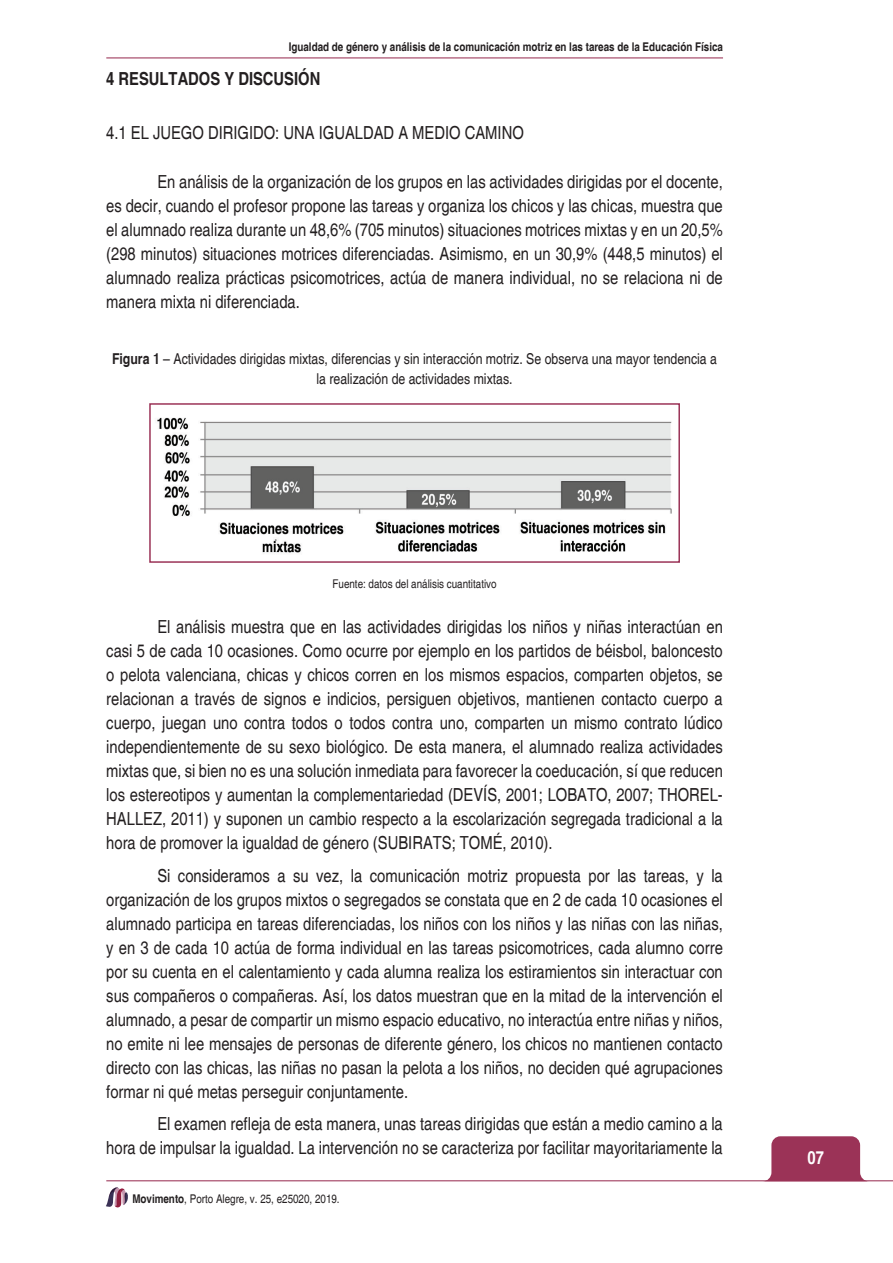
<style>
.page{position:relative;width:893px;height:1263px;background:#fff}
.page>*{position:absolute;margin:0;border:0;box-sizing:border-box;transform-origin:0 0}
.t1{font:condensed 18px/24px "Helvetica";color:#231f20;text-align:justify}
.t2{font:700 condensed 18px "Helvetica";color:#231f20}
.t3{font:700 condensed 18px "Helvetica";color:#fff}
.t4{font:condensed 15px/19.5px "Helvetica";color:#231f20;text-align:center}
.t5{font:700 condensed 12px "Helvetica";color:#231f20}
.t6{font:condensed 12px "Helvetica";color:#231f20}
.s1{font-weight:700}
</style>
<div class="page">
<svg style="left:767px;top:1136px;width:97px;height:44px;background:#a44667"></svg>
<svg style="left:106px;top:1187px;width:22px;height:20px"></svg>
<hr style="left:106px;top:1180px;width:787px;height:1px;background:#9b3357">
<hr style="left:106px;top:57px;width:617px;height:1px;background:#9b3357">
<img style="left:157px;top:417px;width:515px;height:136px">
<div style="left:149px;top:403px;width:531px;height:160px;border:2px solid #9b3357"></div>
<p class="t5" style="left:289px;top:40px;width:436px">Igualdad de género y análisis de la comunicación motriz en las tareas de la Educación Física</p>
<p class="t2" style="left:106px;top:68px;width:216px">4 RESULTADOS Y DISCUSIÓN</p>
<p class="t1" style="left:106px;top:120px;width:419px">4.1 EL JUEGO DIRIGIDO: UNA IGUALDAD A MEDIO CAMINO</p>
<p class="t1" style="left:106px;top:170px;width:618px;text-indent:51px">En análisis de la organización de los grupos en las actividades dirigidas por el docente, es decir, cuando el profesor propone las tareas y organiza los chicos y las chicas, muestra que el alumnado realiza durante un 48,6% (705 minutos) situaciones motrices mixtas y en un 20,5% (298 minutos) situaciones motrices diferenciadas. Asimismo, en un 30,9% (448,5 minutos) el alumnado realiza prácticas psicomotrices, actúa de manera individual, no se relaciona ni de manera mixta ni diferenciada.</p>
<p class="t4" style="left:112px;top:350px;width:607px"><span class="s1">Figura 1</span> – Actividades dirigidas mixtas, diferencias y sin interacción motriz. Se observa una mayor tendencia a la realización de actividades mixtas.</p>
<p class="t6" style="left:333px;top:577px;width:166px">Fuente: datos del análisis cuantitativo</p>
<p class="t1" style="left:106px;top:615px;width:618px;text-indent:51px">El análisis muestra que en las actividades dirigidas los niños y niñas interactúan en casi 5 de cada 10 ocasiones. Como ocurre por ejemplo en los partidos de béisbol, baloncesto o pelota valenciana, chicas y chicos corren en los mismos espacios, comparten objetos, se relacionan a través de signos e indicios, persiguen objetivos, mantienen contacto cuerpo a cuerpo, juegan uno contra todos o todos contra uno, comparten un mismo contrato lúdico independientemente de su sexo biológico. De esta manera, el alumnado realiza actividades mixtas que, si bien no es una solución inmediata para favorecer la coeducación, sí que reducen los estereotipos y aumentan la complementariedad (DEVÍS, 2001; LOBATO, 2007; THOREL-HALLEZ, 2011) y suponen un cambio respecto a la escolarización segregada tradicional a la hora de promover la igualdad de género (SUBIRATS; TOMÉ, 2010).</p>
<p class="t1" style="left:106px;top:863px;width:618px;text-indent:51px">Si consideramos a su vez, la comunicación motriz propuesta por las tareas, y la organización de los grupos mixtos o segregados se constata que en 2 de cada 10 ocasiones el alumnado participa en tareas diferenciadas, los niños con los niños y las niñas con las niñas, y en 3 de cada 10 actúa de forma individual en las tareas psicomotrices, cada alumno corre por su cuenta en el calentamiento y cada alumna realiza los estiramientos sin interactuar con sus compañeros o compañeras. Así, los datos muestran que en la mitad de la intervención el alumnado, a pesar de compartir un mismo espacio educativo, no interactúa entre niñas y niños, no emite ni lee mensajes de personas de diferente género, los chicos no mantienen contacto directo con las chicas, las niñas no pasan la pelota a los niños, no deciden qué agrupaciones formar ni qué metas perseguir conjuntamente.</p>
<p class="t1" style="left:106px;top:1112px;width:618px;text-align:right">El examen refleja de esta manera, unas tareas dirigidas que están a medio camino a la<br>hora de impulsar la igualdad. La intervención no se caracteriza por facilitar mayoritariamente la</p>
<p class="t6" style="left:132px;top:1192px;width:209px"><span class="s1">Movimento</span>, Porto Alegre, v. 25, e25020, 2019.</p>
<p class="t3" style="left:808px;top:1147px;width:18px">07</p>
</div>
